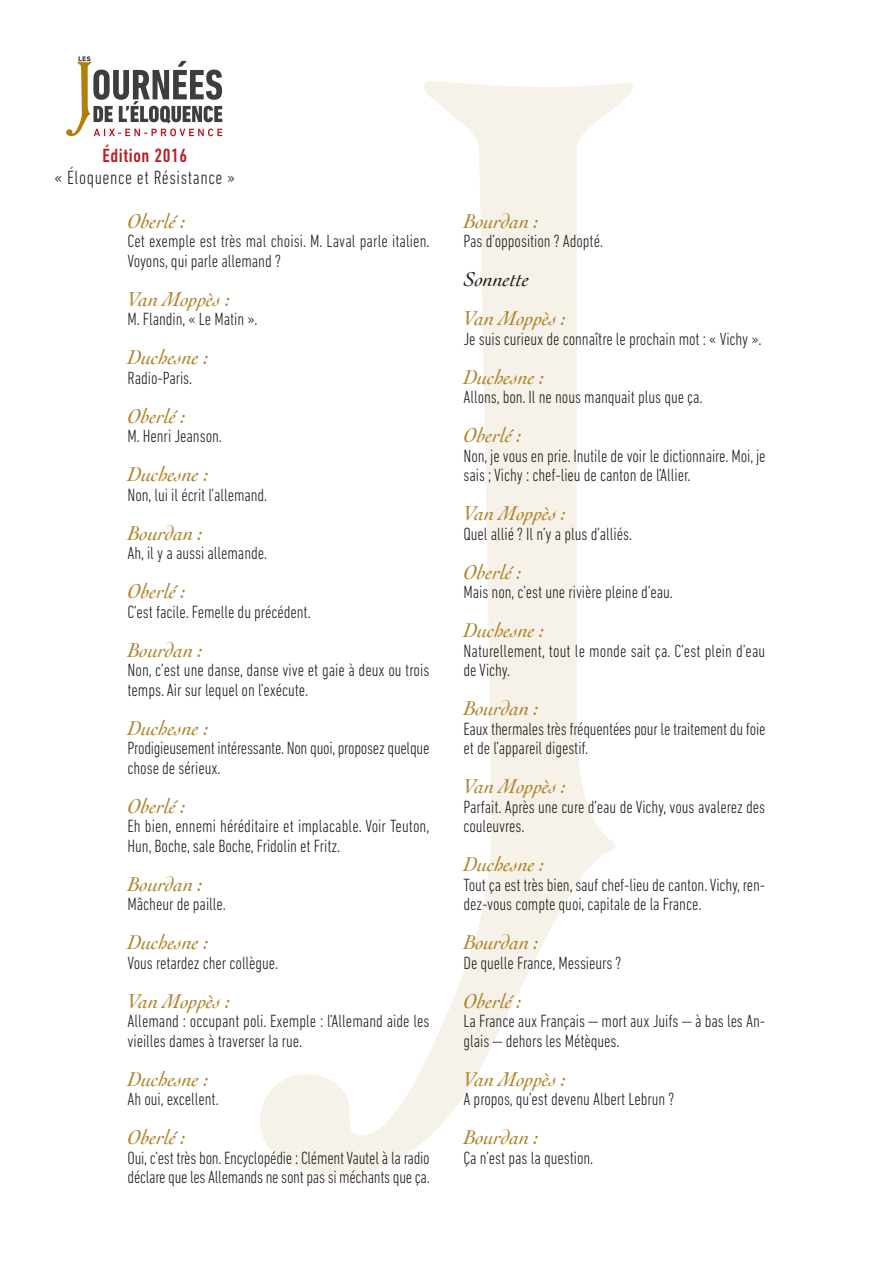
<style>
.page{position:relative;width:893px;height:1263px;background:#fff}
.page>*{position:absolute;margin:0;border:0;box-sizing:border-box;transform-origin:0 0}
.t1{font:italic 21px "Cochin";letter-spacing:-.005em;color:#b08226}
.t2{font:italic 21px "Cochin";letter-spacing:-.005em;color:#231f20}
.t3{font:300 condensed 19.5px "DIN Next LT Pro";letter-spacing:.03em;color:#231f20}
.t4{font:500 condensed 19.5px "DIN Next LT Pro";letter-spacing:.03em;color:#b61f27}
.t5{font:300 condensed 18px/19.5px "DIN Next LT Pro";letter-spacing:-.005em;color:#231f20}
</style>
<div class="page">
<svg style="left:260px;top:81px;width:373px;height:1094px"></svg>
<svg style="left:66px;top:56px;width:156px;height:80px"></svg>
<p class="t4" style="left:102px;top:144px;width:86px">Édition 2016</p>
<p class="t3" style="left:55px;top:166px;width:182px">« Éloquence et Résistance »</p>
<p class="t1" style="left:128px;top:207px;width:60px">Oberlé :</p>
<p class="t5" style="left:128px;top:231px;width:304px">Cet exemple est très mal choisi. M. Laval parle italien.<br>Voyons, qui parle allemand ?</p>
<p class="t1" style="left:128px;top:285px;width:104px">Van Moppès :</p>
<p class="t5" style="left:128px;top:309px;width:132px">M. Flandin, « Le Matin ».</p>
<p class="t1" style="left:128px;top:343px;width:82px">Duchesne :</p>
<p class="t5" style="left:128px;top:368px;width:66px">Radio-Paris.</p>
<p class="t1" style="left:128px;top:402px;width:60px">Oberlé :</p>
<p class="t5" style="left:128px;top:426px;width:96px">M. Henri Jeanson.</p>
<p class="t1" style="left:128px;top:460px;width:82px">Duchesne :</p>
<p class="t5" style="left:128px;top:485px;width:141px">Non, lui il écrit l’allemand.</p>
<p class="t1" style="left:128px;top:519px;width:77px">Bourdan :</p>
<p class="t5" style="left:128px;top:543px;width:141px">Ah, il y a aussi allemande.</p>
<p class="t1" style="left:128px;top:577px;width:60px">Oberlé :</p>
<p class="t5" style="left:128px;top:602px;width:185px">C’est facile. Femelle du précédent.</p>
<p class="t1" style="left:128px;top:636px;width:77px">Bourdan :</p>
<p class="t5" style="left:128px;top:660px;width:303px">Non, c’est une danse, danse vive et gaie à deux ou trois temps. Air sur lequel on l’exécute.</p>
<p class="t1" style="left:128px;top:714px;width:82px">Duchesne :</p>
<p class="t5" style="left:128px;top:738px;width:303px">Prodigieusement intéressante. Non quoi, proposez quelque chose de sérieux.</p>
<p class="t1" style="left:128px;top:792px;width:60px">Oberlé :</p>
<p class="t5" style="left:128px;top:816px;width:303px">Eh bien, ennemi héréditaire et implacable. Voir Teuton,<br>Hun, Boche, sale Boche, Fridolin et Fritz.</p>
<p class="t1" style="left:128px;top:870px;width:77px">Bourdan :</p>
<p class="t5" style="left:128px;top:894px;width:100px">Mâcheur de paille.</p>
<p class="t1" style="left:128px;top:928px;width:82px">Duchesne :</p>
<p class="t5" style="left:128px;top:953px;width:152px">Vous retardez cher collègue.</p>
<p class="t1" style="left:128px;top:987px;width:104px">Van Moppès :</p>
<p class="t5" style="left:128px;top:1011px;width:303px">Allemand : occupant poli. Exemple : l’Allemand aide les vieilles dames à traverser la rue.</p>
<p class="t1" style="left:128px;top:1065px;width:82px">Duchesne :</p>
<p class="t5" style="left:128px;top:1089px;width:93px">Ah oui, excellent.</p>
<p class="t1" style="left:128px;top:1123px;width:60px">Oberlé :</p>
<p class="t5" style="left:128px;top:1148px;width:304px">Oui, c’est très bon. Encyclopédie : Clément Vautel à la radio déclare que les Allemands ne sont pas si méchants que ça.</p>
<p class="t1" style="left:463px;top:207px;width:77px">Bourdan :</p>
<p class="t5" style="left:463px;top:231px;width:141px">Pas d’opposition ? Adopté.</p>
<p class="t2" style="left:463px;top:265px;width:67px">Sonnette</p>
<p class="t1" style="left:463px;top:304px;width:104px">Van Moppès :</p>
<p class="t5" style="left:463px;top:329px;width:300px">Je suis curieux de connaître le prochain mot : « Vichy ».</p>
<p class="t1" style="left:463px;top:363px;width:82px">Duchesne :</p>
<p class="t5" style="left:463px;top:387px;width:241px">Allons, bon. Il ne nous manquait plus que ça.</p>
<p class="t1" style="left:463px;top:421px;width:60px">Oberlé :</p>
<p class="t5" style="left:463px;top:446px;width:304px">Non, je vous en prie. Inutile de voir le dictionnaire. Moi, je sais ; Vichy : chef-lieu de canton de l’Allier.</p>
<p class="t1" style="left:463px;top:499px;width:104px">Van Moppès :</p>
<p class="t5" style="left:463px;top:524px;width:170px">Quel allié ? Il n’y a plus d’alliés.</p>
<p class="t1" style="left:463px;top:558px;width:60px">Oberlé :</p>
<p class="t5" style="left:463px;top:582px;width:211px">Mais non, c’est une rivière pleine d’eau.</p>
<p class="t1" style="left:463px;top:616px;width:82px">Duchesne :</p>
<p class="t5" style="left:463px;top:641px;width:303px">Naturellement, tout le monde sait ça. C’est plein d’eau de Vichy.</p>
<p class="t1" style="left:463px;top:694px;width:77px">Bourdan :</p>
<p class="t5" style="left:463px;top:719px;width:303px">Eaux thermales très fréquentées pour le traitement du foie et de l’appareil digestif.</p>
<p class="t1" style="left:463px;top:772px;width:104px">Van Moppès :</p>
<p class="t5" style="left:463px;top:797px;width:303px">Parfait. Après une cure d’eau de Vichy, vous avalerez des couleuvres.</p>
<p class="t1" style="left:463px;top:850px;width:82px">Duchesne :</p>
<p class="t5" style="left:463px;top:875px;width:303px">Tout ça est très bien, sauf chef-lieu de canton. Vichy, ren&shy;dez-vous compte quoi, capitale de la France.</p>
<p class="t1" style="left:463px;top:928px;width:77px">Bourdan :</p>
<p class="t5" style="left:463px;top:953px;width:159px">De quelle France, Messieurs ?</p>
<p class="t1" style="left:463px;top:987px;width:60px">Oberlé :</p>
<p class="t5" style="left:463px;top:1011px;width:303px">La France aux Français — mort aux Juifs — à bas les An&shy;glais — dehors les Métèques.</p>
<p class="t1" style="left:463px;top:1065px;width:104px">Van Moppès :</p>
<p class="t5" style="left:463px;top:1089px;width:212px">A propos, qu’est devenu Albert Lebrun ?</p>
<p class="t1" style="left:463px;top:1123px;width:77px">Bourdan :</p>
<p class="t5" style="left:463px;top:1148px;width:131px">Ça n’est pas la question.</p>
</div>
